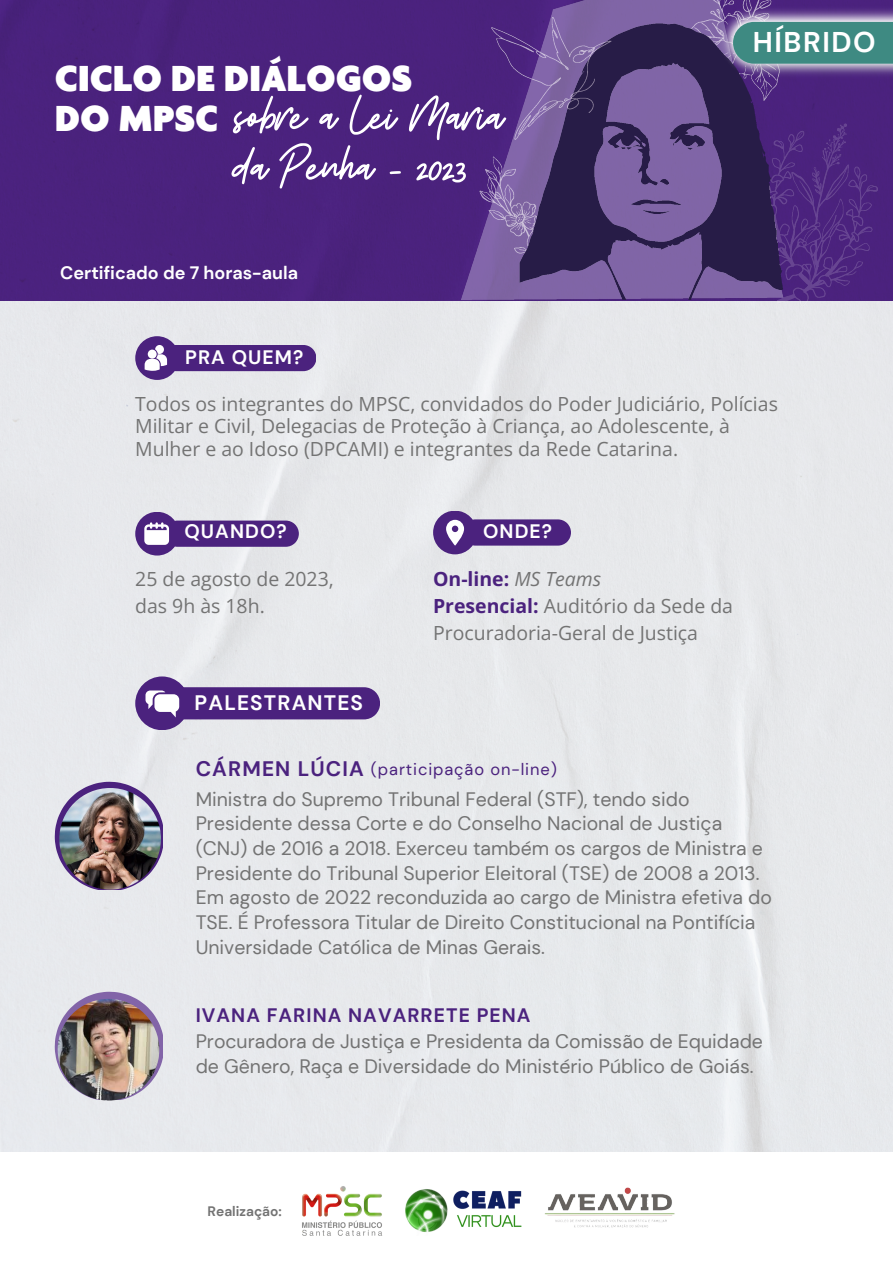
<style>
.page{position:relative;width:893px;height:1264px;background:#fff}
.page>*{position:absolute;margin:0;border:0;box-sizing:border-box;transform-origin:0 0}
.t1{font:51.6px/50.6px "Beauty Salon Script";color:#fff}
.t2{font:900 39.15px/40.5px "Agenda";color:#fff}
.t3{font:700 28.5px "DM Sans";letter-spacing:.055em;color:#fff}
.t4{font:700 21px "DM Sans";letter-spacing:.055em;color:#fff}
.t5{font:700 21px "DM Sans";letter-spacing:.055em;color:#4b227e}
.t6{font:19.5px/24.8px "DM Sans";color:#737373}
.t7{font:19.5px/22.5px "Open Sans";color:#737373}
.t8{font:700 19.5px "DM Sans";letter-spacing:.055em;color:#4b227e}
.t9{font:700 19.5px "DM Sans";letter-spacing:.055em;color:#fff}
.t10{font:700 19.5px "Open Sans";color:#4b227e}
.t11{font:700 18px "DM Sans";color:#fff}
.t12{font:16.5px "DM Sans";letter-spacing:.055em;color:#4b227e}
.t13{font:700 13.8px "DM Sans";color:#737373}
.s1{font-weight:400;font-style:italic;color:#737373}
.s2{font-weight:700;color:#4b227e}
</style>
<div class="page">
<div style="left:0;top:300px;width:892px;height:851px;background:#e7e8ec"></div>
<div style="left:135px;top:512px;width:44px;height:43px;background:#4b227e;border-radius:50%"></div>
<svg style="left:55px;top:781px;width:108px;height:108px;background:#b1a5c5"></svg>
<img style="left:59px;top:788px;width:102px;height:101px;border-radius:50%">
<svg style="left:55px;top:991px;width:108px;height:108px;background:#c3bad3"></svg>
<img style="left:58px;top:998px;width:101px;height:102px;border-radius:50%">
<img style="left:405px;top:1189px;width:117px;height:43px">
<img style="left:302px;top:1186px;width:80px;height:48px">
<img style="left:544px;top:1187px;width:131px;height:41px">
<div style="left:0;top:0;width:892px;height:300px;background:#4b227e"></div>
<img style="left:461px;top:0;width:416px;height:307px">
<div style="left:433px;top:510px;width:44px;height:44px;background:#4b227e;border-radius:50%"></div>
<svg style="left:446px;top:519px;width:125px;height:26px;background:#5f3b8c"></svg>
<div style="left:135px;top:336px;width:44px;height:44px;background:#4b227e;border-radius:50%"></div>
<svg style="left:145px;top:345px;width:171px;height:26px;background:#5b368a"></svg>
<svg style="left:144px;top:520px;width:155px;height:27px;background:#644290"></svg>
<div style="left:135px;top:676px;width:54px;height:54px;background:#4b227e;border-radius:50%"></div>
<svg style="left:145px;top:687px;width:235px;height:32px;background:#5b3689"></svg>
<img style="left:722px;top:74px;width:170px;height:6px">
<img style="left:717px;top:6px;width:175px;height:68px">
<div style="left:733px;top:22px;width:159px;height:42px;background:#3e8a82"></div>
<p class="t2" style="left:55px;top:59px;width:359px">CICLO DE DIÁLOGOS<br>DO MPSC</p>
<p class="t1" style="left:234px;top:94px;width:271px">sobre a Lei Maria da Penha - 2023</p>
<p class="t11" style="left:60px;top:261px;width:239px">Certificado de 7 horas-aula</p>
<p class="t9" style="left:185px;top:344px;width:120px">PRA QUEM?</p>
<p class="t3" style="left:752px;top:24px;width:124px">HÍBRIDO</p>
<p class="t7" style="left:135px;top:392px;width:644px">Todos os integrantes do MPSC, convidados do Poder Judiciário, Polícias<br>Militar e Civil, Delegacias de Proteção à Criança, ao Adolescente, à<br>Mulher e ao Idoso (DPCAMI) e integrantes da Rede Catarina.</p>
<p class="t9" style="left:184px;top:519px;width:104px">QUANDO?</p>
<p class="t9" style="left:483px;top:519px;width:70px">ONDE?</p>
<p class="t7" style="left:135px;top:565px;width:200px;line-height:27px">25 de agosto de 2023, das 9h às 18h.</p>
<p class="t10" style="left:433px;top:565px;width:170px">On-line: <span class="s1">MS Teams</span></p>
<p class="t7" style="left:433px;top:592px;width:301px;line-height:27px"><span class="s2">Presencial:</span> Auditório da Sede da<br>Procuradoria-Geral de Justiça</p>
<p class="t4" style="left:195px;top:689px;width:170px">PALESTRANTES</p>
<p class="t5" style="left:196px;top:755px;width:170px">CÁRMEN LÚCIA</p>
<p class="t12" style="left:371px;top:758px;width:187px">(participação on-line)</p>
<p class="t6" style="left:196px;top:786px;width:577px">Ministra do Supremo Tribunal Federal (STF), tendo sido Presidente dessa Corte e do Conselho Nacional de Justiça (CNJ) de 2016 a 2018. Exerceu também os cargos de Ministra e Presidente do Tribunal Superior Eleitoral (TSE) de 2008 a 2013.<br>Em agosto de 2022 reconduzida ao cargo de Ministra efetiva do TSE. É Professora Titular de Direito Constitucional na Pontifícia Universidade Católica de Minas Gerais.</p>
<p class="t8" style="left:196px;top:1002px;width:336px">IVANA FARINA NAVARRETE PENA</p>
<p class="t6" style="left:196px;top:1029px;width:568px">Procuradora de Justiça e Presidenta da Comissão de Equidade de Gênero, Raça e Diversidade do Ministério Público de Goiás.</p>
<p class="t13" style="left:207px;top:1202px;width:76px">Realização:</p>
</div>
